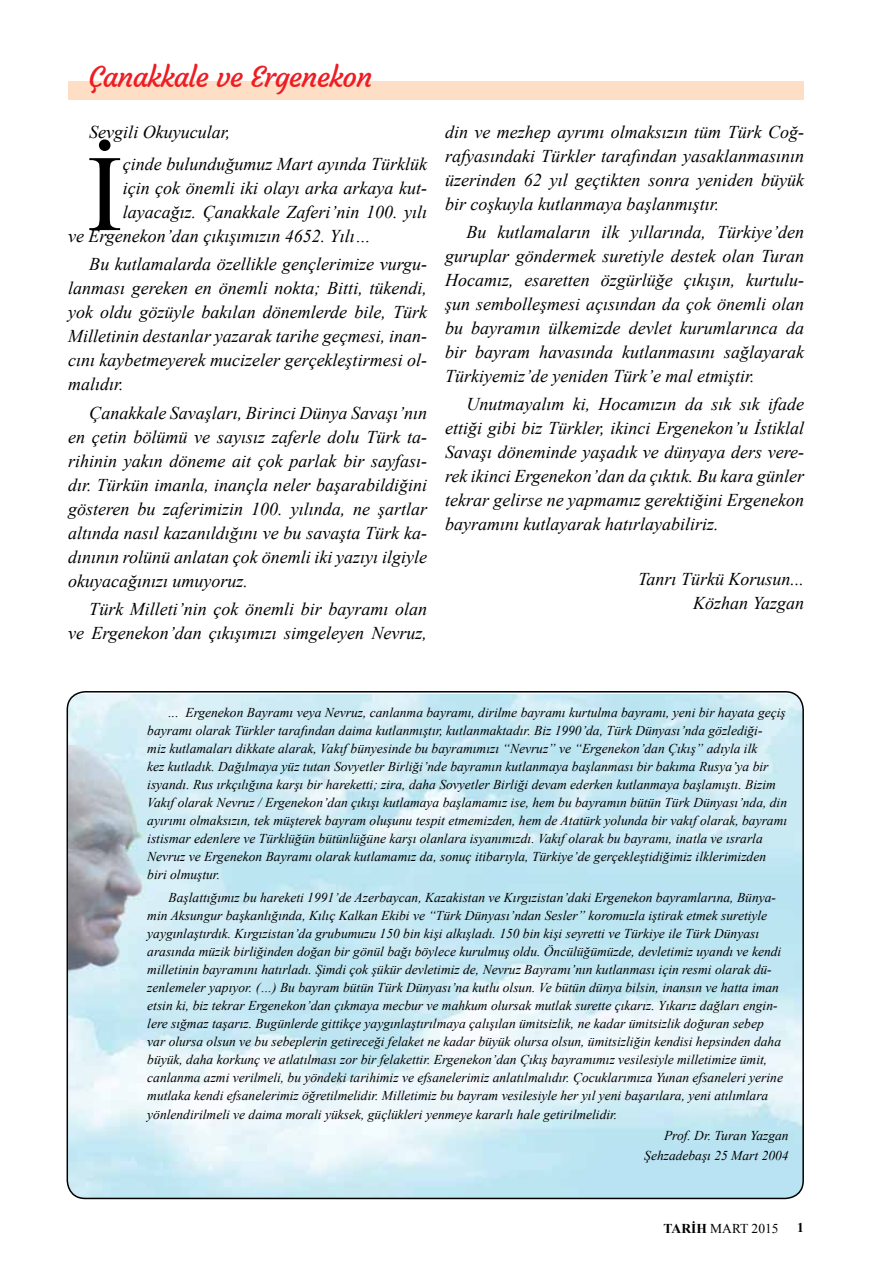
<style>
.page{position:relative;width:872px;height:1263px;background:#fff}
.page>*{position:absolute;margin:0;border:0;box-sizing:border-box;transform-origin:0 0}
.t1{font:108.6px "Times New Roman";color:#000}
.t2{font:28.5px "Courgette";letter-spacing:-.03em;color:#ed1d24}
.t3{font:italic 18px/24px "Times New Roman";color:#000;text-align:justify}
.t4{font:italic 13.5px/18px "Times New Roman";color:#000}
.t5{font:13.5px "Times New Roman";color:#000}
.t6{font:700 13.5px "Times New Roman";color:#000}
.s1{font-weight:700}
</style>
<div class="page">
<img style="left:68px;top:694px;width:735px;height:504px">
<div style="left:68px;top:81px;width:735px;height:19px;background:#fedec5"></div>
<h2 class="t2" style="left:89px;top:59px;width:285px">Çanakkale ve Ergenekon</h2>
<h3 class="t3" style="left:89px;top:119px;width:142px">Sevgili Okuyucular,</h3>
<h1 class="t1" style="left:87px;top:121px;width:38px">İ</h1>
<h3 class="t3" style="left:123px;top:152px;width:306px">çinde bulunduğumuz Mart ayında Türklük</h3>
<h3 class="t3" style="left:123px;top:176px;width:306px">için çok önemli iki olayı arka arkaya kut-</h3>
<h3 class="t3" style="left:123px;top:200px;width:306px">layacağız. Çanakkale Zaferi’nin 100. yılı</h3>
<h3 class="t3" style="left:68px;top:224px;width:304px">ve Ergenekon’dan çıkışımızın 4652. Yılı…</h3>
<p class="t3" style="left:68px;top:252px;width:360px;text-indent:21px">Bu kutlamalarda özellikle gençlerimize vurgu&shy;lanması gereken en önemli nokta; Bitti, tükendi, yok oldu gözüyle bakılan dönemlerde bile, Türk Milletinin destanlar yazarak tarihe geçmesi, inan&shy;cını kaybetmeyerek mucizeler gerçekleştirmesi ol&shy;malıdır.</p>
<p class="t3" style="left:68px;top:400px;width:360px;text-indent:21px">Çanakkale Savaşları, Birinci Dünya Savaşı’nın en çetin bölümü ve sayısız zaferle dolu Türk ta&shy;rihinin yakın döneme ait çok parlak bir sayfası&shy;dır. Türkün imanla, inançla neler başarabildiğini gösteren bu zaferimizin 100. yılında, ne şartlar altında nasıl kazanıldığını ve bu savaşta Türk ka&shy;dınının rolünü anlatan çok önemli iki yazıyı ilgiyle okuyacağınızı umuyoruz.</p>
<h3 class="t3" style="left:68px;top:596px;width:360px;text-align:right">Türk Milleti’nin çok önemli bir bayramı olan<br>ve Ergenekon’dan çıkışımızı simgeleyen Nevruz,</h3>
<h3 class="t3" style="left:445px;top:119px;width:360px">din ve mezhep ayrımı olmaksızın tüm Türk Coğ&shy;rafyasındaki Türkler tarafından yasaklanmasının üzerinden 62 yıl geçtikten sonra yeniden büyük bir coşkuyla kutlanmaya başlanmıştır.</h3>
<p class="t3" style="left:445px;top:220px;width:360px;text-indent:21px">Bu kutlamaların ilk yıllarında, Türkiye’den guruplar göndermek suretiyle destek olan Turan Hocamız, esaretten özgürlüğe çıkışın, kurtulu&shy;şun sembolleşmesi açısından da çok önemli olan bu bayramın ülkemizde devlet kurumlarınca da bir bayram havasında kutlanmasını sağlayarak Türkiyemiz’de yeniden Türk’e mal etmiştir.</p>
<p class="t3" style="left:445px;top:392px;width:360px;text-indent:21px">Unutmayalım ki, Hocamızın da sık sık ifade ettiği gibi biz Türkler, ikinci Ergenekon’u İstiklal Savaşı döneminde yaşadık ve dünyaya ders vere&shy;rek ikinci Ergenekon’dan da çıktık. Bu kara günler tekrar gelirse ne yapmamız gerektiğini Ergenekon bayramını kutlayarak hatırlayabiliriz.</p>
<h3 class="t3" style="left:638px;top:566px;width:167px;text-align:right">Tanrı Türkü Korusun...<br>Közhan Yazgan</h3>
<p class="t4" style="left:147px;top:703px;width:641px;text-indent:21px">... Ergenekon Bayramı veya Nevruz, canlanma bayramı, dirilme bayramı kurtulma bayramı, yeni bir hayata geçiş bayramı olarak Türkler tarafından daima kutlanmıştır, kutlanmaktadır. Biz 1990’da, Türk Dünyası’nda gözlediği-<br>miz kutlamaları dikkate alarak, Vakıf bünyesinde bu bayramımızı “Nevruz” ve “Ergenekon’dan Çıkış” adıyla ilk<br>kez kutladık. Dağılmaya yüz tutan Sovyetler Birliği’nde bayramın kutlanmaya başlanması bir bakıma Rusya’ya bir isyandı. Rus ırkçılığına karşı bir hareketti; zira, daha Sovyetler Birliği devam ederken kutlanmaya başlamıştı. Bizim Vakıf olarak Nevruz / Ergenekon’dan çıkışı kutlamaya başlamamız ise, hem bu bayramın bütün Türk Dünyası’nda, din ayırımı olmaksızın, tek müşterek bayram oluşunu tespit etmemizden, hem de Atatürk yolunda bir vakıf olarak, bayramı istismar edenlere ve Türklüğün bütünlüğüne karşı olanlara isyanımızdı. Vakıf olarak bu bayramı, inatla ve ısrarla Nevruz ve Ergenekon Bayramı olarak kutlamamız da, sonuç itibarıyla, Türkiye’de gerçekleştidiğimiz ilklerimizden biri olmuştur.</p>
<p class="t4" style="left:147px;top:888px;width:637px;text-indent:21px">Başlattığımız bu hareketi 1991’de Azerbaycan, Kazakistan ve Kırgızistan’daki Ergenekon bayramlarına, Bünya&shy;min Aksungur başkanlığında, Kılıç Kalkan Ekibi ve “Türk Dünyası’ndan Sesler” koromuzla iştirak etmek suretiyle yaygınlaştırdık. Kırgızistan’da grubumuzu 150 bin kişi alkışladı. 150 bin kişi seyretti ve Türkiye ile Türk Dünyası arasında müzik birliğinden doğan bir gönül bağı böylece kurulmuş oldu. Öncülüğümüzde, devletimiz uyandı ve kendi milletinin bayramını hatırladı. Şimdi çok şükür devletimiz de, Nevruz Bayramı’nın kutlanması için resmi olarak dü&shy;zenlemeler yapıyor. (…) Bu bayram bütün Türk Dünyası’na kutlu olsun. Ve bütün dünya bilsin, inansın ve hatta iman etsin ki, biz tekrar Ergenekon’dan çıkmaya mecbur ve mahkum olursak mutlak surette çıkarız. Yıkarız dağları engin&shy;lere sığmaz taşarız. Bugünlerde gittikçe yaygınlaştırılmaya çalışılan ümitsizlik, ne kadar ümitsizlik doğuran sebep var olursa olsun ve bu sebeplerin getireceği felaket ne kadar büyük olursa olsun, ümitsizliğin kendisi hepsinden daha büyük, daha korkunç ve atlatılması zor bir felakettir. Ergenekon’dan Çıkış bayramımız vesilesiyle milletimize ümit, canlanma azmi verilmeli, bu yöndeki tarihimiz ve efsanelerimiz anlatılmalıdır. Çocuklarımıza Yunan efsaneleri yerine mutlaka kendi efsanelerimiz öğretilmelidir. Milletimiz bu bayram vesilesiyle her yıl yeni başarılara, yeni atılımlara</p>
<p class="t4" style="left:147px;top:1105px;width:471px">yönlendirilmeli ve daima morali yüksek, güçlükleri yenmeye kararlı hale getirilmelidir.</p>
<p class="t4" style="left:644px;top:1124px;width:146px;line-height:20.4px;text-align:right">Prof. Dr. Turan Yazgan<br>Şehzadebaşı 25 Mart 2004</p>
<p class="t5" style="left:663px;top:1219px;width:116px"><span class="s1">TARİH</span> MART 2015</p>
<p class="t6" style="left:797px;top:1218px;width:8px">1</p>
</div>
